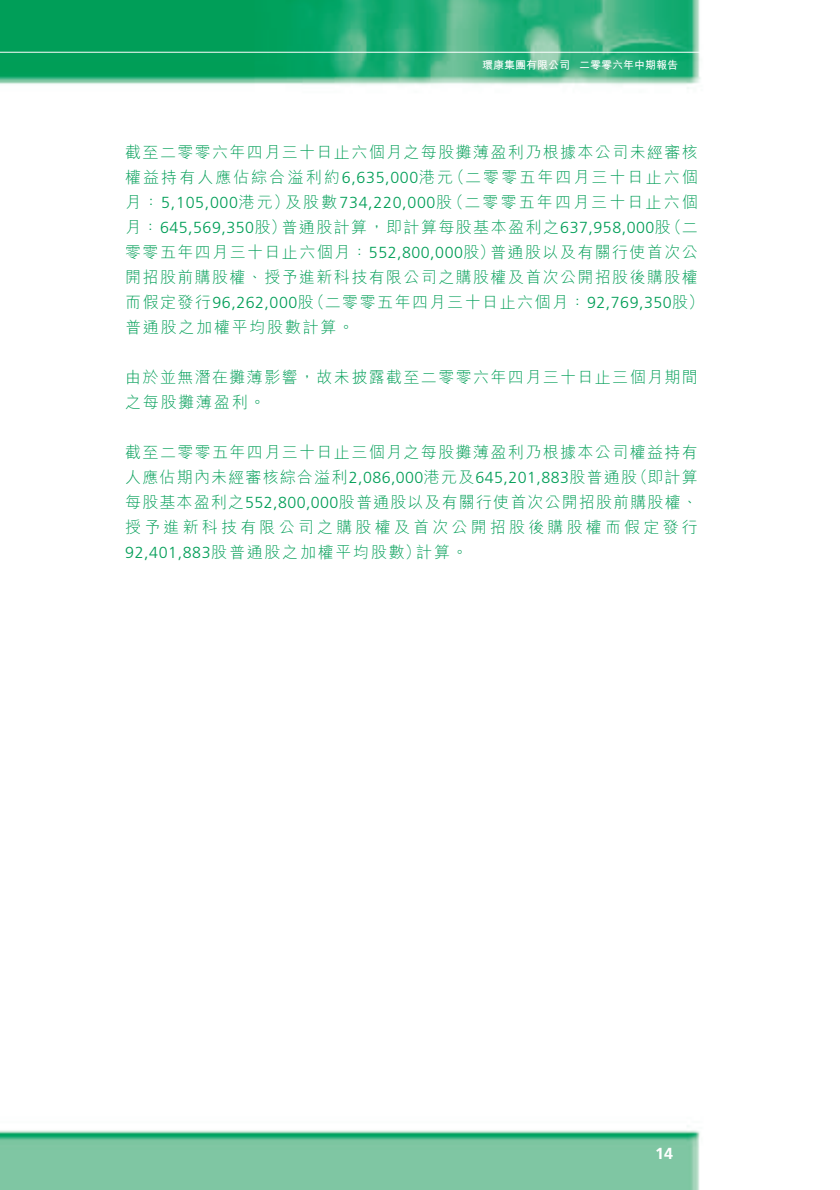
<style>
.page{position:relative;width:840px;height:1190px;background:#fff}
.page>*{position:absolute;margin:0;border:0;box-sizing:border-box;transform-origin:0 0}
.t1{font:300 16px/25px "M Hei";letter-spacing:.085em;color:#009e57;text-align:right}
.t2{font:300 16px "Frutiger";letter-spacing:.035em;color:#009e57}
.t3{font:300 16px/25px "M Hei";letter-spacing:.13em;color:#009e57}
.t4{font:300 16px "M Hei";letter-spacing:.11em;color:#009e57}
.t5{font:300 16px "M Hei";letter-spacing:.2em;color:#009e57}
.t6{font:700 16px "Frutiger";color:#fff}
.t7{font:700 11px "M Hei";color:#fff}
.s1{font-family:"Frutiger"}
.s2{font-family:"M Hei"}
</style>
<div class="page">
<img style="left:0;top:0;width:701px;height:1190px">
<hr style="left:0;top:52px;width:749px;height:1px;background:#fff">
<p class="t7" style="left:482px;top:61px;width:90px">環康集團有限公司</p>
<p class="t7" style="left:579px;top:61px;width:101px">二零零六年中期報告</p>
<p class="t1" style="left:125px;top:142px;width:574px">截至二零零六年四月三十日止六個月之每股攤薄盈利乃根據本公司未經審核（二零零五年四月三十日止六個</p>
<p class="t3" style="left:448px;top:167px;width:251px;text-indent:-323px">權益持有人應佔綜合溢利約<span class="s1">6,635,000</span>港元<br>（二零零五年四月三十日止六個</p>
<p class="t2" style="left:125px;top:196px;width:166px"><span class="s2">月：</span>5,105,000<span class="s2">港元）</span></p>
<p class="t2" style="left:285px;top:196px;width:169px"><span class="s2">及股數</span>734,220,000<span class="s2">股</span></p>
<p class="t2" style="left:125px;top:221px;width:163px"><span class="s2">月：</span>645,569,350<span class="s2">股）</span></p>
<p class="t1" style="left:666px;top:217px;width:33px">（二</p>
<p class="t1" style="left:282px;top:217px;width:391px">普通股計算，即計算每股基本盈利之<span class="s1">637,958,000</span>股</p>
<p class="t1" style="left:490px;top:242px;width:209px">普通股以及有關行使首次公</p>
<p class="t1" style="left:125px;top:242px;width:372px">零零五年四月三十日止六個月：<span class="s1">552,800,000</span>股）</p>
<p class="t1" style="left:125px;top:267px;width:574px">開招股前購股權、授予進新科技有限公司之購股權及首次公開招股後購股權</p>
<p class="t1" style="left:309px;top:292px;width:397px">（二零零五年四月三十日止六個月：<span class="s1">92,769,350</span>股(</p>
<p class="t2" style="left:125px;top:296px;width:190px"><span class="s2">而假定發行</span>96,262,000<span class="s2">股</span></p>
<p class="t4" style="left:125px;top:321px;width:231px">普通股之加權平均股數計算。</p>
<p class="t1" style="left:125px;top:367px;width:574px;text-align:left">由於並無潛在攤薄影響，故未披露截至二零零六年四月三十日止三個月期間之每股攤薄盈利。</p>
<p class="t1" style="left:125px;top:442px;width:574px">截至二零零五年四月三十日止三個月之每股攤薄盈利乃根據本公司權益持有（即計算</p>
<p class="t1" style="left:125px;top:467px;width:513px">人應佔期內未經審核綜合溢利<span class="s1">2,086,000</span>港元及<span class="s1">645,201,883</span>股普通股</p>
<p class="t1" style="left:125px;top:492px;width:574px">每股基本盈利之<span class="s1">552,800,000</span>股普通股以及有關行使首次公開招股前購股權、</p>
<p class="t5" style="left:125px;top:521px;width:574px">授予進新科技有限公司之購股權及首次公開招股後購股權而假定發行</p>
<p class="t1" style="left:416px;top:542px;width:53px">計算。</p>
<p class="t4" style="left:125px;top:546px;width:297px"><span class="s1">92,401,883</span>股普通股之加權平均股數）</p>
<p class="t6" style="left:655px;top:1147px;width:19px">14</p>
</div>
